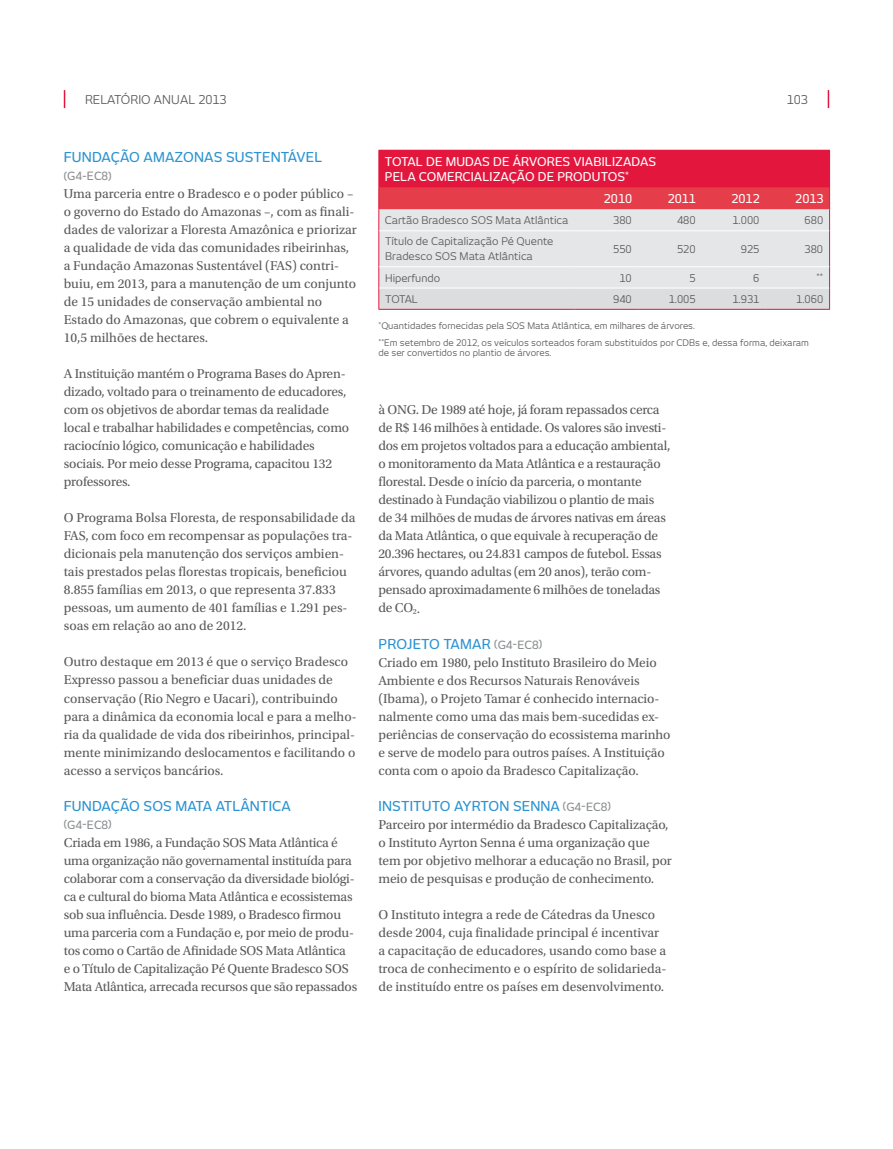
<style>
.page{position:relative;width:893px;height:1149px;background:#fff}
.page>*{position:absolute;margin:0;border:0;box-sizing:border-box;transform-origin:0 0}
.t1{font:13.5px/18px "Utopia Std";letter-spacing:-.005em;color:#58595b}
.t2{font:500 13.5px "New June";letter-spacing:.01em;color:#2b93d1}
.t3{font:500 12px/15px "New June";letter-spacing:.01em;color:#fff}
.t4{font:12px "New June";color:#58595b}
.t5{font:500 11.25px "New June";color:#8b8e90}
.t6{font:10.5px/15px "New June";color:#58595b}
.t7{font:9px/16.5px "New June";color:#58595b}
.t8{font:6.15px "New June";color:#58595b}
.s1{font-family:"New June";font-weight:500;color:#2b93d1}
.s2{font-family:"New June";font-weight:500;font-size:11.25px;color:#8b8e90}
</style>
<div class="page">
<svg style="left:64px;top:90px;width:1px;height:18px"></svg>
<svg style="left:828px;top:90px;width:1px;height:18px"></svg>
<div style="left:379px;top:150px;width:451px;height:37px;background:#e3173e"></div>
<svg style="left:378px;top:187px;width:452px;height:122px;background:#e3c3c7"></svg>
<hr style="left:378px;top:150px;width:1px;height:37px;background:#e3173e">
<hr style="left:379px;top:230px;width:195px;height:1px;background:#fff">
<hr style="left:574px;top:230px;width:64px;height:1px;background:#fff">
<hr style="left:638px;top:230px;width:64px;height:1px;background:#fff">
<hr style="left:702px;top:230px;width:64px;height:1px;background:#fff">
<hr style="left:766px;top:230px;width:63px;height:1px;background:#fff">
<hr style="left:379px;top:266px;width:195px;height:1px;background:#fff">
<hr style="left:574px;top:266px;width:64px;height:1px;background:#fff">
<hr style="left:638px;top:266px;width:64px;height:1px;background:#fff">
<hr style="left:702px;top:266px;width:64px;height:1px;background:#fff">
<hr style="left:766px;top:266px;width:63px;height:1px;background:#fff">
<hr style="left:379px;top:288px;width:195px;height:1px;background:#fff">
<hr style="left:574px;top:288px;width:64px;height:1px;background:#fff">
<hr style="left:638px;top:288px;width:64px;height:1px;background:#fff">
<hr style="left:702px;top:288px;width:64px;height:1px;background:#fff">
<hr style="left:766px;top:288px;width:63px;height:1px;background:#fff">
<hr style="left:378px;top:309px;width:196px;height:1px;background:#e3173e">
<hr style="left:574px;top:309px;width:64px;height:1px;background:#e3173e">
<hr style="left:638px;top:309px;width:64px;height:1px;background:#e3173e">
<hr style="left:702px;top:309px;width:64px;height:1px;background:#e3173e">
<hr style="left:766px;top:309px;width:64px;height:1px;background:#e3173e">
<p class="t4" style="left:85px;top:92px;width:143px">RELATÓRIO Anual 2013</p>
<p class="t4" style="left:787px;top:92px;width:23px">103</p>
<p class="t2" style="left:64px;top:149px;width:260px">FUNDAÇÃO AMAZO NAS SUSTENTÁVEL</p>
<p class="t5" style="left:64px;top:169px;width:49px">(G4-EC8)</p>
<p class="t1" style="left:64px;top:185px;width:295px">Uma parceria entre o Bradesco e o poder público – o governo do Estado do Amazonas –, com as finali&shy;dades de valorizar a Floresta Amazônica e priorizar a qualidade de vida das comunidades ribeirinhas, a Fundação Amazonas Sustentável (FAS) contri&shy;buiu, em 2013, para a manutenção de um conjunto de 15 unidades de conservação ambiental no Estado do Amazonas, que cobrem o equivalente a 10,5 milhões de hectares.</p>
<p class="t1" style="left:64px;top:365px;width:287px">A Instituição mantém o Programa Bases do Apren&shy;dizado, voltado para o treinamento de educadores, com os objetivos de abordar temas da realidade local e trabalhar habilidades e competências, como raciocínio lógico, comunicação e habilidades sociais. Por meio desse Programa, capacitou 132 professores.</p>
<p class="t1" style="left:64px;top:509px;width:293px">O Programa Bolsa Floresta, de responsabilidade da FAS, com foco em recompensar as populações tra&shy;dicionais pela manutenção dos serviços ambien&shy;tais prestados pelas florestas tropicais, beneficiou 8.855 famílias em 2013, o que representa 37.833 pessoas, um aumento de 401 famílias e 1.291 pes&shy;soas em relação ao ano de 2012.</p>
<p class="t1" style="left:64px;top:653px;width:294px">Outro destaque em 2013 é que o serviço Bradesco Expresso passou a beneficiar duas unidades de conservação (Rio Negro e Uacari), contribuindo para a dinâmica da economia local e para a melho&shy;ria da qualidade de vida dos ribeirinhos, principal&shy;mente minimizando deslocamentos e facilitando o acesso a serviços bancários.</p>
<p class="t2" style="left:64px;top:797px;width:227px">FUNDAÇÃO SOS MATA ATLÂNTICA</p>
<p class="t5" style="left:64px;top:817px;width:49px">(G4-EC8)</p>
<p class="t1" style="left:64px;top:833px;width:295px">Criada em 1986, a Fundação SOS Mata Atlântica é uma organização não governamental instituída para colaborar com a conservação da diversidade biológi&shy;ca e cultural do bioma Mata Atlântica e ecossistemas sob sua influência. Desde 1989, o Bradesco firmou uma parceria com a Fundação e, por meio de produ&shy;tos como o Cartão de Afinidade SOS Mata Atlântica<br>e o Título de Capitalização Pé Quente Bradesco SOS Mata Atlântica, arrecada recursos que são repassados</p>
<p class="t3" style="left:385px;top:154px;width:264px">TOTAL DE MUDAS DE ÁRVO RES VIABILIZADAS<br>PELA COMERCIALIZAÇÃO DE PRODUTOS<sup>*</sup></p>
<p class="t3" style="left:604px;top:191px;width:30px">2010</p>
<p class="t3" style="left:668px;top:191px;width:30px">2011</p>
<p class="t3" style="left:731px;top:191px;width:30px">2012</p>
<p class="t3" style="left:795px;top:191px;width:30px">2013</p>
<p class="t6" style="left:385px;top:213px;width:185px">Cartão Bradesco SOS Mata Atlântica</p>
<p class="t6" style="left:613px;top:213px;width:20px">380</p>
<p class="t6" style="left:677px;top:213px;width:20px">480</p>
<p class="t6" style="left:732px;top:213px;width:28px">1.000</p>
<p class="t6" style="left:805px;top:213px;width:20px">680</p>
<p class="t6" style="left:385px;top:234px;width:170px">Título de Capitalização Pé Quente<br>Bradesco SOS Mata Atlântica</p>
<p class="t6" style="left:613px;top:241px;width:20px">550</p>
<p class="t6" style="left:677px;top:241px;width:20px">520</p>
<p class="t6" style="left:741px;top:241px;width:20px">925</p>
<p class="t6" style="left:805px;top:241px;width:20px">380</p>
<p class="t6" style="left:385px;top:270px;width:56px">Hiperfundo</p>
<p class="t6" style="left:619px;top:270px;width:14px">10</p>
<p class="t6" style="left:689px;top:270px;width:8px">5</p>
<p class="t6" style="left:753px;top:270px;width:8px">6</p>
<p class="t8" style="left:816px;top:272px;width:8px">**</p>
<p class="t6" style="left:385px;top:291px;width:34px">Total</p>
<p class="t6" style="left:613px;top:291px;width:20px">940</p>
<p class="t6" style="left:669px;top:291px;width:28px">1.005</p>
<p class="t6" style="left:732px;top:291px;width:28px">1.931</p>
<p class="t6" style="left:796px;top:291px;width:28px">1.060</p>
<p class="t7" style="left:378px;top:317px;width:432px"><sup>*</sup>Quantidades fornecidas pela SOS Mata Atlântica, em milhares de árvores.<br><sup>**</sup>Em setembro de 2012, os veículos sorteados foram substituídos por CDBs e, dessa forma, deixaram</p>
<p class="t7" style="left:378px;top:344px;width:175px">de ser convertidos no plantio de árvores.</p>
<p class="t1" style="left:378px;top:401px;width:294px">à ONG. De 1989 até hoje, já foram repassados cerca de R$ 146 milhões à entidade. Os valores são investi&shy;dos em projetos voltados para a educação ambiental, o monitoramento da Mata Atlântica e a restauração florestal. Desde o início da parceria, o montante destinado à Fundação viabilizou o plantio de mais de 34 milhões de mudas de árvores nativas em áreas da Mata Atlântica, o que equivale à recuperação de 20.396 hectares, ou 24.831 campos de futebol. Essas árvores, quando adultas (em 20 anos), terão com&shy;pensado aproximadamente 6 milhões de toneladas de CO<sub>2</sub>.</p>
<p class="t1" style="left:378px;top:635px;width:294px"><span class="s1">PROJETO TAMAR</span> <span class="s2">(G4-EC8)<br></span>Criado em 1980, pelo Instituto Brasileiro do Meio Ambiente e dos Recursos Naturais Renováveis (Ibama), o Projeto Tamar é conhecido internacio&shy;nalmente como uma das mais bem-sucedidas ex&shy;periências de conservação do ecossistema marinho e serve de modelo para outros países. A Instituição conta com o apoio da Bradesco Capitalização.</p>
<p class="t1" style="left:378px;top:797px;width:295px"><span class="s1">INSTITUTO AYRTO N SENNA</span> <span class="s2">(G4-EC8)<br></span>Parceiro por intermédio da Bradesco Capitalização, o Instituto Ayrton Senna é uma organização que tem por objetivo melhorar a educação no Brasil, por meio de pesquisas e produção de conhecimento.</p>
<p class="t1" style="left:378px;top:905px;width:290px">O Instituto integra a rede de Cátedras da Unesco desde 2004, cuja finalidade principal é incentivar a capacitação de educadores, usando como base a troca de conhecimento e o espírito de solidarieda&shy;de instituído entre os países em desenvolvimento.</p>
</div>
